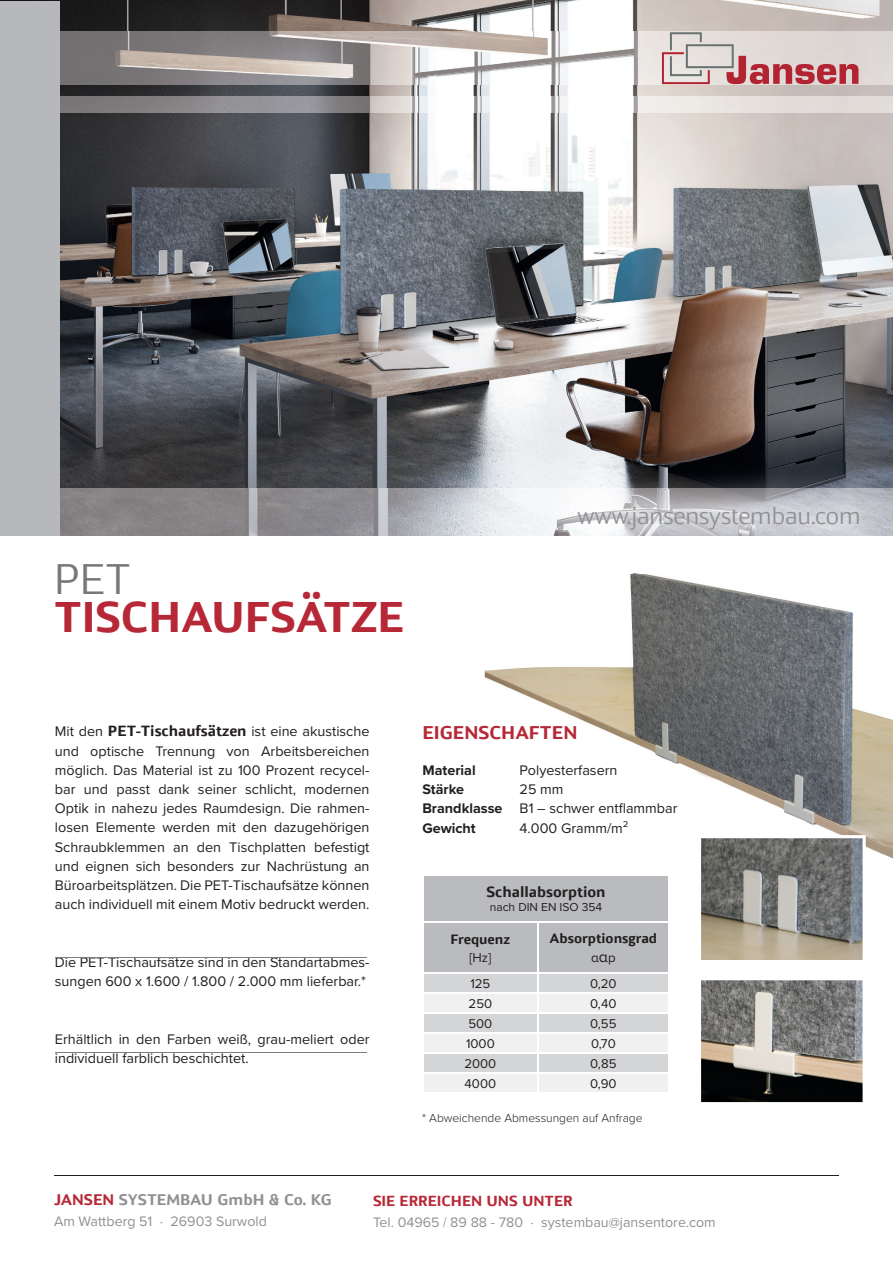
<style>
.page{position:relative;width:893px;height:1263px;background:#fff}
.page>*{position:absolute;margin:0;border:0;box-sizing:border-box;transform-origin:0 0}
.t1{font:300 42px "Kandin";color:#76787b}
.t2{font:700 41.85px "Kandin";color:#b72837}
.t3{font:300 23.1px "Kandin";color:#8f9194}
.t4{font:700 18px "Kandin";color:#b72837}
.t5{font:700 15px "Kandin";color:#8f9194}
.t6{font:14.4px/19.2px "Proxima Nova";color:#231f20}
.t7{font:700 14.4px "Kandin";color:#231f20}
.t8{font:700 14.4px "Proxima Nova";color:#231f20}
.t9{font:14.25px "Proxima Nova";color:#8f9194}
.t10{font:700 14.25px "Kandin";color:#b72837}
.t11{font:13.2px "Proxima Nova";color:#231f20}
.t12{font:700 13.2px "Kandin";color:#231f20}
.t13{font:300 12px "Proxima Nova";color:#231f20}
.t14{font:12px "Proxima Nova";color:#231f20}
.s1{font-family:"Kandin";font-weight:700}
.s2{font-weight:700}
.s3{font-size:15.6px}
.s4{color:#b72837}
</style>
<div class="page">
<img style="left:484px;top:573px;width:409px;height:286px">
<svg style="left:424px;top:876px;width:244px;height:216px"></svg>
<hr style="left:55px;top:957px;width:312px;height:1px;background:#7c7e81">
<hr style="left:55px;top:1052px;width:312px;height:1px;background:#7c7e81">
<img style="left:0;top:0;width:893px;height:488px">
<hr style="left:54px;top:1175px;width:785px;height:1px;background:#231f20">
<img style="left:0;top:488px;width:534px;height:48px">
<img style="left:60px;top:96px;width:833px;height:16px">
<img style="left:60px;top:32px;width:833px;height:53px">
<div style="left:0;top:1px;width:60px;height:534px;background:#b7b8bb"></div>
<img style="left:534px;top:462px;width:359px;height:111px">
<svg style="left:698px;top:835px;width:168px;height:125px;background:#8c8b84"></svg>
<svg style="left:701px;top:980px;width:162px;height:123px;background:#73716c"></svg>
<svg style="left:662px;top:32px;width:196px;height:52px;background:#d3b4b4"></svg>
<h1 class="t1" style="left:54px;top:552px;width:78px">PET</h1>
<h2 class="t2" style="left:54px;top:589px;width:352px">TISCHAUFSÄTZE</h2>
<h3 class="t3" style="left:577px;top:500px;width:285px">www.jansensystembau.com</h3>
<p class="t6" style="left:55px;top:721px;width:316px;text-align:justify">Mit den <span class="s1">PET-Tischaufsätzen</span> ist eine akustische und optische Trennung von Arbeitsbereichen möglich. Das Material ist zu 100 Prozent recycel&shy;bar und passt dank seiner schlicht, modernen Optik in nahezu jedes Raumdesign. Die rahmen&shy;losen Elemente werden mit den dazugehörigen Schraubklemmen an den Tischplatten befestigt und eignen sich besonders zur Nachrüstung an Büroarbeitsplätzen. Die PET-Tischaufsätze können auch individuell mit einem Motiv bedruckt werden.</p>
<p class="t6" style="left:55px;top:952px;width:316px">Die PET-Tischaufsätze sind in den Standartabmes&shy;sungen 600 x 1.600 / 1.800 / 2.000 mm lieferbar.*</p>
<p class="t6" style="left:55px;top:1028px;width:316px">Erhältlich in den Farben weiß, grau-meliert oder individuell farblich beschichtet.</p>
<p class="t4" style="left:422px;top:720px;width:157px">EIGENSCHAFTEN</p>
<p class="t8" style="left:422px;top:759px;width:55px">Material</p>
<p class="t6" style="left:520px;top:760px;width:99px">Polyesterfasern</p>
<p class="t8" style="left:422px;top:779px;width:43px">Stärke</p>
<p class="t6" style="left:422px;top:779px;width:257px;text-indent:97px">25 mm<br><span class="s2">Brandklasse</span> B1 – schwer entflammbar<br><span class="s2">Gewicht</span></p>
<p class="t6" style="left:520px;top:817px;width:110px">4.000 Gramm/m²</p>
<p class="t7" style="left:486px;top:882px;width:121px">Schallabsorption</p>
<p class="t14" style="left:490px;top:898px;width:114px">nach DIN EN ISO 354</p>
<p class="t12" style="left:451px;top:930px;width:61px">Frequenz</p>
<p class="t11" style="left:469px;top:947px;width:24px">[Hz]</p>
<p class="t12" style="left:550px;top:930px;width:109px">Absorptionsgrad</p>
<p class="t11" style="left:591px;top:948px;width:26px">α<span class="s3">α</span>p</p>
<p class="t11" style="left:470px;top:973px;width:22px">125</p>
<p class="t11" style="left:590px;top:973px;width:28px">0,20</p>
<p class="t11" style="left:469px;top:993px;width:25px">250</p>
<p class="t11" style="left:590px;top:993px;width:28px">0,40</p>
<p class="t11" style="left:468px;top:1013px;width:25px">500</p>
<p class="t11" style="left:590px;top:1013px;width:28px">0,55</p>
<p class="t11" style="left:466px;top:1033px;width:30px">1000</p>
<p class="t11" style="left:591px;top:1033px;width:26px">0,70</p>
<p class="t11" style="left:464px;top:1054px;width:33px">2000</p>
<p class="t11" style="left:590px;top:1054px;width:28px">0,85</p>
<p class="t11" style="left:465px;top:1074px;width:33px">4000</p>
<p class="t11" style="left:590px;top:1074px;width:28px">0,90</p>
<p class="t13" style="left:422px;top:1108px;width:222px">* Abweichende Abmessungen auf Anfrage</p>
<p class="t5" style="left:54px;top:1190px;width:279px"><span class="s4">JANSEN</span> SYSTEMBAU GmbH &amp; Co. KG</p>
<p class="t9" style="left:54px;top:1211px;width:214px">Am Wattberg 51 ∙ 26903 Surwold</p>
<p class="t10" style="left:373px;top:1191px;width:201px">SIE ERREICHEN UNS UNTER</p>
<p class="t9" style="left:373px;top:1211px;width:344px">Tel. 04965 / 89 88 - 780 ∙ systembau@jansentore.com</p>
</div>
